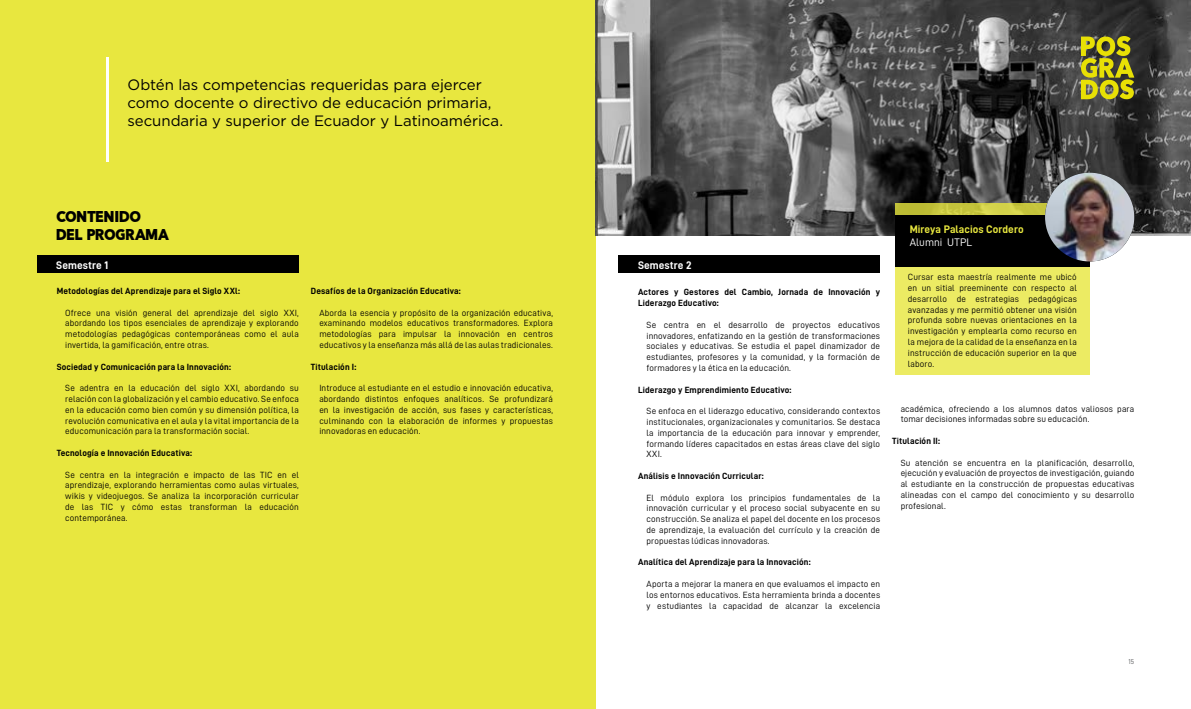
<style>
.page{position:relative;width:1191px;height:709px;background:#fff}
.page>*{position:absolute;margin:0;border:0;box-sizing:border-box;transform-origin:0 0}
.t1{font:15px/18px "Gotham";letter-spacing:-.005em;color:#000}
.t2{font:15px/18px "Sovereign";color:#000}
.t3{font:11px "D DIN Bold";letter-spacing:.005em;color:#e8e73f}
.t4{font:11px "D DIN Bold";letter-spacing:.005em;color:#fff}
.t5{font:11px "D DIN";letter-spacing:.005em;color:#fff}
.t6{font:9px/10.8px "D DIN";letter-spacing:.01em;color:#000;text-align:justify}
.t7{font:9px/10.8px "D DIN Bold";letter-spacing:.015em;color:#000}
.t8{font:7px "D DIN";color:#5f6062}
</style>
<div class="page">
<div style="left:0;top:0;width:595px;height:709px;background:#e8e73f"></div>
<img style="left:595px;top:0;width:596px;height:235px">
<hr style="left:106px;top:57px;width:3px;height:105px;background:#fff">
<div style="left:37px;top:255px;width:262px;height:18px;background:#000"></div>
<svg style="left:895px;top:203px;width:194px;height:171px;background:#e7e65f"></svg>
<div style="left:895px;top:216px;width:194px;height:51px;background:#000"></div>
<img style="left:1045px;top:173px;width:89px;height:88px;border-radius:44px">
<svg style="left:1081px;top:36px;width:53px;height:63px;background:#9c9820"></svg>
<div style="left:618px;top:255px;width:262px;height:18px;background:#000"></div>
<h1 class="t1" style="left:128px;top:75px;width:377px">Obtén las competencias requeridas para ejercer como docente o directivo de educación primaria, secundaria y superior de Ecuador y Latinoamérica.</h1>
<h1 class="t2" style="left:57px;top:208px;width:114px">CONTENIDO<br>DEL PROGRAMA</h1>
<p class="t4" style="left:56px;top:259px;width:53px">Semestre 1</p>
<p class="t7" style="left:57px;top:285px;width:185px">Metodologías del Aprendizaje para el Siglo XXl:</p>
<p class="t6" style="left:65px;top:307px;width:235px">Ofrece una visión general del aprendizaje del siglo XXI, abordando los tipos esenciales de aprendizaje y explorando metodologías pedagógicas contemporáneas como el aula invertida, la gamificación, entre otras.</p>
<p class="t7" style="left:57px;top:361px;width:176px">Sociedad y Comunicación para la Innovación:</p>
<p class="t6" style="left:65px;top:382px;width:235px">Se adentra en la educación del siglo XXI, abordando su relación con la globalización y el cambio educativo. Se enfoca en la educación como bien común y su dimensión política, la revolución comunicativa en el aula y la vital importancia de la educomunicación para la transformación social.</p>
<p class="t7" style="left:57px;top:447px;width:137px">Tecnología e Innovación Educativa:</p>
<p class="t6" style="left:65px;top:469px;width:235px">Se centra en la integración e impacto de las TIC en el aprendizaje, explorando herramientas como aulas virtuales, wikis y videojuegos. Se analiza la incorporación curricular de las TIC y cómo estas transforman la educación contemporánea.</p>
<p class="t7" style="left:311px;top:285px;width:151px">Desafíos de la Organización Educativa:</p>
<p class="t6" style="left:319px;top:307px;width:235px">Aborda la esencia y propósito de la organización educativa, examinando modelos educativos transformadores. Explora metodologías para impulsar la innovación en centros educativos y la enseñanza más allá de las aulas tradicionales.</p>
<p class="t7" style="left:311px;top:361px;width:47px">Titulación I:</p>
<p class="t6" style="left:319px;top:382px;width:235px">Introduce al estudiante en el estudio e innovación educativa, abordando distintos enfoques analíticos. Se profundizará en la investigación de acción, sus fases y características, culminando con la elaboración de informes y propuestas innovadoras en educación.</p>
<p class="t4" style="left:638px;top:259px;width:55px">Semestre 2</p>
<p class="t7" style="left:638px;top:287px;width:244px">Actores y Gestores del Cambio, Jornada de Innovación y<br>Liderazgo Educativo:</p>
<p class="t6" style="left:646px;top:319px;width:235px">Se centra en el desarrollo de proyectos educativos innovadores, enfatizando en la gestión de transformaciones sociales y educativas. Se estudia el papel dinamizador de estudiantes, profesores y la comunidad, y la formación de formadores y la ética en la educación.</p>
<p class="t7" style="left:638px;top:384px;width:155px">Liderazgo y Emprendimiento Educativo:</p>
<p class="t6" style="left:646px;top:405px;width:235px">Se enfoca en el liderazgo educativo, considerando contextos institucionales, organizacionales y comunitarios. Se destaca la importancia de la educación para innovar y emprender, formando líderes capacitados en estas áreas clave del siglo XXI.</p>
<p class="t7" style="left:638px;top:470px;width:127px">Análisis e Innovación Curricular:</p>
<p class="t6" style="left:646px;top:492px;width:235px">El módulo explora los principios fundamentales de la innovación curricular y el proceso social subyacente en su construcción. Se analiza el papel del docente en los procesos de aprendizaje, la evaluación del currículo y la creación de propuestas lúdicas innovadoras.</p>
<p class="t7" style="left:638px;top:557px;width:174px">Analítica del Aprendizaje para la Innovación:</p>
<p class="t6" style="left:646px;top:578px;width:235px">Aporta a mejorar la manera en que evaluamos el impacto en los entornos educativos. Esta herramienta brinda a docentes y estudiantes la capacidad de alcanzar la excelencia</p>
<p class="t3" style="left:909px;top:223px;width:115px">Mireya Palacios Cordero</p>
<p class="t5" style="left:909px;top:236px;width:64px">Alumni UTPL</p>
<p class="t6" style="left:908px;top:271px;width:170px">Cursar esta maestría realmente me ubicó en un sitial preeminente con respecto al desarrollo de estrategias pedagógicas avanzadas y me permitió obtener una visión profunda sobre nuevas orientaciones en la investigación y emplearla como recurso en la mejora de la calidad de la enseñanza en la instrucción de educación superior en la que laboro.</p>
<p class="t6" style="left:900px;top:403px;width:235px">académica, ofreciendo a los alumnos datos valiosos para tomar decisiones informadas sobre su educación.</p>
<p class="t7" style="left:892px;top:435px;width:49px">Titulación II:</p>
<p class="t6" style="left:900px;top:457px;width:235px">Su atención se encuentra en la planificación, desarrollo, ejecución y evaluación de proyectos de investigación, guiando al estudiante en la construcción de propuestas educativas alineadas con el campo del conocimiento y su desarrollo profesional.</p>
<p class="t8" style="left:1128px;top:657px;width:7px">15</p>
</div>
